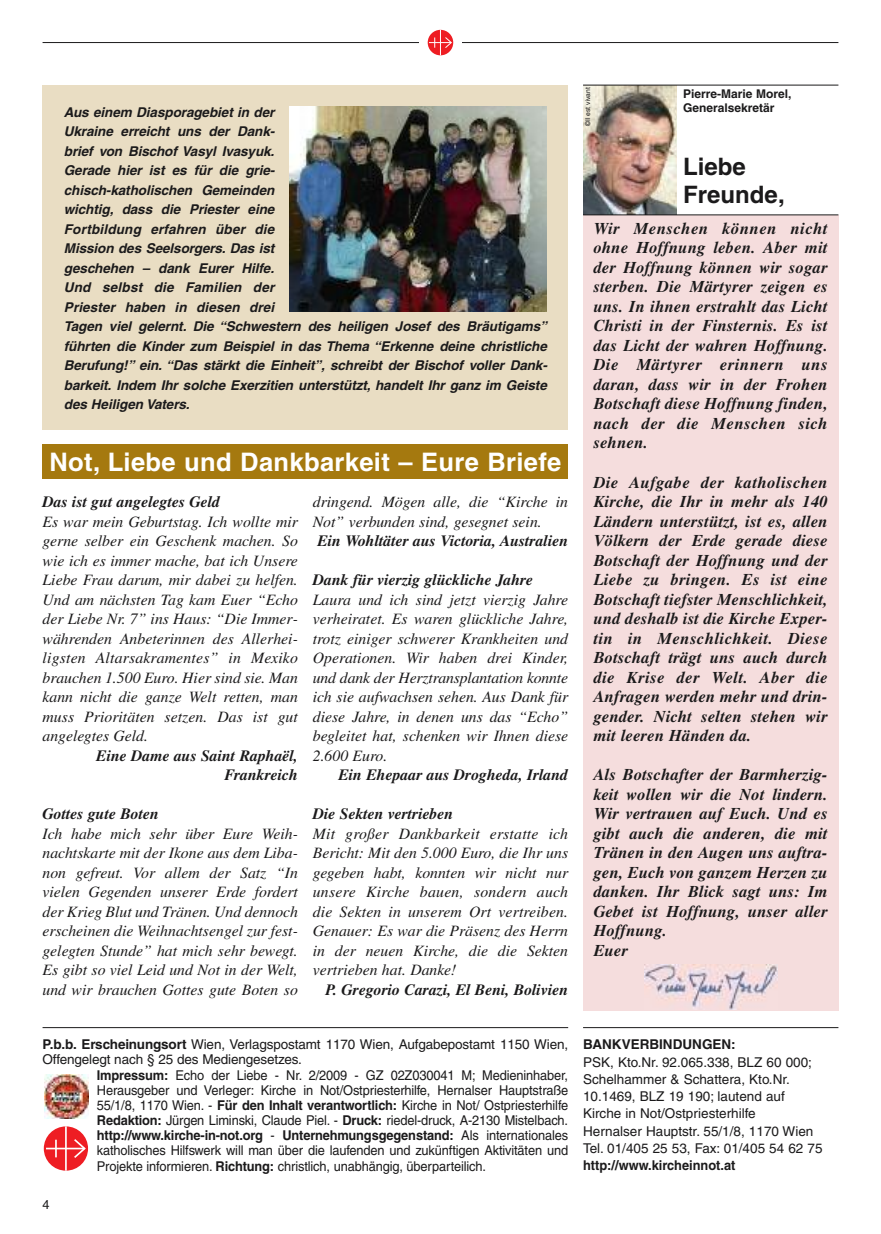
<style>
.page{position:relative;width:881px;height:1234px;background:#fff}
.page>*{position:absolute;margin:0;border:0;box-sizing:border-box;transform-origin:0 0}
.t1{font:700 25.5px "Helvetica";letter-spacing:.015em;color:#fff}
.t2{font:700 24px/28.5px "Helvetica";color:#1b1a1b}
.t3{font:italic 700 16.5px/19.5px "Times";letter-spacing:.01em;color:#1b1a1b;text-align:justify}
.t4{font:italic 15.75px/19.5px "Times";color:#1b1a1b;text-align:justify}
.t5{font:italic 700 15.75px/19.5px "Times";color:#1b1a1b;text-align:right}
.t6{font:italic 700 13.5px/19.5px "Helvetica";letter-spacing:-.005em;color:#1b1a1b}
.t7{font:13.5px "Helvetica";letter-spacing:-.01em;color:#1b1a1b;scale:.95 1}
.t8{font:13.5px/17.2px "Helvetica";letter-spacing:-.01em;color:#1b1a1b}
.t9{font:700 13.5px "Helvetica";letter-spacing:-.01em;color:#1b1a1b;scale:.95 1}
.t10{font:700 13.5px "Helvetica";letter-spacing:-.01em;color:#1b1a1b}
.t11{font:12.75px "Helvetica";color:#1b1a1b}
.t12{font:700 12px/14.2px "Helvetica";color:#1b1a1b}
.t13{font:6.75px "Helvetica";color:#1b1a1b}
.s1{font-weight:700}
.s2{font-weight:400}
</style>
<div class="page">
<hr style="left:43px;top:42px;width:795px;height:1px;background:#1b1a1b">
<div style="left:419px;top:21px;width:42px;height:43px;background:#fff"></div>
<svg style="left:427px;top:30px;width:26px;height:25px"></svg>
<svg style="left:429px;top:30px;width:23px;height:25px"></svg>
<div style="left:43px;top:444px;width:525px;height:34px;background:#a5790f"></div>
<div style="left:43px;top:85px;width:525px;height:344px;background:#e9ddc3"></div>
<div style="left:583px;top:215px;width:255px;height:795px;background:#f5dddd"></div>
<img style="left:644px;top:964px;width:132px;height:45px">
<img style="left:583px;top:86px;width:93px;height:128px">
<hr style="left:583px;top:85px;width:255px;height:1px;background:#1b1a1b">
<hr style="left:583px;top:214px;width:255px;height:1px;background:#1b1a1b">
<img style="left:289px;top:106px;width:257px;height:206px">
<hr style="left:43px;top:1026px;width:525px;height:1px;background:#1b1a1b">
<hr style="left:583px;top:1026px;width:255px;height:1px;background:#1b1a1b">
<div style="left:44px;top:1126px;width:44px;height:44px;background:#ee1d23;border-radius:50%"></div>
<hr style="left:65px;top:1126px;width:2px;height:44px;background:#fff">
<hr style="left:46px;top:1147px;width:38px;height:2px;background:#fff">
<svg style="left:55px;top:1139px;width:2px;height:18px"></svg>
<svg style="left:72px;top:1137px;width:15px;height:22px"></svg>
<svg style="left:44px;top:1077px;width:45px;height:42px"></svg>
<img style="left:44px;top:1074px;width:44px;height:44px">
<p class="t6" style="left:64px;top:103px;width:484px">Aus einem Diasporagebiet in der<br>Ukraine erreicht uns der Dank-<br>brief von Bischof Vasyl Ivasyuk.<br>Gerade hier ist es für die grie-<br>chisch-katholischen Gemeinden<br>wichtig, dass die Priester eine<br>Fortbildung erfahren über die<br>Mission des Seelsorgers. Das ist<br>geschehen – dank Eurer Hilfe.<br>Und selbst die Familien der<br>Priester haben in diesen drei<br>Tagen viel gelernt. Die “Schwestern des heiligen Josef des Bräutigams” führten die Kinder zum Beispiel in das Thema “Erkenne deine christliche Berufung!” ein. “Das stärkt die Einheit”, schreibt der Bischof voller Dank&shy;barkeit. Indem Ihr solche Exerzitien unterstützt, handelt Ihr ganz im Geiste des Heiligen Vaters.</p>
<h1 class="t1" style="left:49px;top:452px;width:513px">Not, Liebe und Dankbarkeit – Eure Briefe</h1>
<p class="t5" style="left:43px;top:493px;width:179px">Das ist gut angelegtes Geld</p>
<p class="t4" style="left:43px;top:513px;width:257px">Es war mein Geburtstag. Ich wollte mir gerne selber ein Geschenk machen. So wie ich es immer mache, bat ich Unsere Liebe Frau darum, mir dabei zu helfen.<br>Und am nächsten Tag kam Euer “Echo der Liebe Nr. 7” ins Haus: “Die Immer&shy;währenden Anbeterinnen des Allerhei&shy;ligsten Altarsakramentes” in Mexiko brauchen 1.500 Euro. Hier sind sie. Man kann nicht die ganze Welt retten, man muss Prioritäten setzen. Das ist gut angelegtes Geld.</p>
<p class="t5" style="left:96px;top:746px;width:203px">Eine Dame aus Saint Raphaël,<br>Frankreich</p>
<p class="t5" style="left:43px;top:805px;width:118px">Gottes gute Boten</p>
<p class="t4" style="left:43px;top:825px;width:257px">Ich habe mich sehr über Eure Weih&shy;nachtskarte mit der Ikone aus dem Liba&shy;non gefreut. Vor allem der Satz “In vielen Gegenden unserer Erde fordert der Krieg Blut und Tränen. Und dennoch erscheinen die Weihnachtsengel zur fest&shy;gelegten Stunde” hat mich sehr bewegt.<br>Es gibt so viel Leid und Not in der Welt, und wir brauchen Gottes gute Boten so</p>
<p class="t4" style="left:313px;top:493px;width:257px">dringend. Mögen alle, die “Kirche in<br>Not” verbunden sind, gesegnet sein.</p>
<p class="t5" style="left:317px;top:532px;width:252px">Ein Wohltäter aus Victoria, Australien</p>
<p class="t5" style="left:313px;top:571px;width:222px">Dank für vierzig glückliche Jahre</p>
<p class="t4" style="left:313px;top:591px;width:257px">Laura und ich sind jetzt vierzig Jahre verheiratet. Es waren glückliche Jahre, trotz einiger schwerer Krankheiten und Operationen. Wir haben drei Kinder, und dank der Herztransplantation konnte ich sie aufwachsen sehen. Aus Dank für diese Jahre, in denen uns das “Echo” begleitet hat, schenken wir Ihnen diese 2.600 Euro.</p>
<p class="t5" style="left:338px;top:766px;width:231px">Ein Ehepaar aus Drogheda, Irland</p>
<p class="t5" style="left:313px;top:805px;width:142px">Die Sekten vertrieben</p>
<p class="t4" style="left:313px;top:825px;width:257px">Mit großer Dankbarkeit erstatte ich Bericht: Mit den 5.000 Euro, die Ihr uns gegeben habt, konnten wir nicht nur unsere Kirche bauen, sondern auch die Sekten in unserem Ort vertreiben.<br>Genauer: Es war die Präsenz des Herrn in der neuen Kirche, die die Sekten vertrieben hat. Danke!</p>
<p class="t5" style="left:325px;top:980px;width:244px">P. Gregorio Carazi, El Beni, Bolivien</p>
<p class="t13" style="left:585px;top:126px;width:40px;rotate:-90deg">©Il est vivant</p>
<p class="t12" style="left:682px;top:88px;width:110px">Pierre-Marie Morel,<br>Generalsekretär</p>
<h2 class="t2" style="left:682px;top:154px;width:103px">Liebe<br>Freunde,</h2>
<p class="t3" style="left:593px;top:220px;width:235px">Wir Menschen können nicht ohne Hoffnung leben. Aber mit der Hoffnung können wir sogar sterben. Die Märtyrer zeigen es uns. In ihnen erstrahlt das Licht Christi in der Finsternis. Es ist das Licht der wahren Hoffnung.<br>Die Märtyrer erinnern uns daran, dass wir in der Frohen Botschaft diese Hoffnung finden, nach der die Menschen sich sehnen.</p>
<p class="t3" style="left:593px;top:473px;width:235px">Die Aufgabe der katholischen Kirche, die Ihr in mehr als 140<br>Ländern unterstützt, ist es, allen Völkern der Erde gerade diese Botschaft der Hoffnung und der Liebe zu bringen. Es ist eine Botschaft tiefster Menschlichkeit, und deshalb ist die Kirche Exper&shy;tin in Menschlichkeit. Diese Botschaft trägt uns auch durch die Krise der Welt. Aber die Anfragen werden mehr und drin&shy;gender. Nicht selten stehen wir mit leeren Händen da.</p>
<p class="t3" style="left:593px;top:766px;width:235px;text-align:left">Als Botschafter der Barmherzig&shy;keit wollen wir die Not lindern.<br>Wir vertrauen auf Euch. Und es gibt auch die anderen, die mit<br>Tränen in den Augen uns auftra&shy;gen, Euch von ganzem Herzen zu danken. Ihr Blick sagt uns: Im<br>Gebet ist Hoffnung, unser aller<br>Hoffnung.<br>Euer</p>
<p class="t8" style="left:43px;top:1036px;width:527px"><span class="s1">P.b.b. Erscheinungsort</span> Wien, Verlagspostamt 1170 Wien, Aufgabepostamt 1150 Wien,</p>
<p class="t8" style="left:43px;top:1052px;width:261px">Offengelegt nach § 25 des Mediengesetzes.</p>
<p class="t7" style="left:97px;top:1069px;width:497px"><span class="s1">Impressum:</span> Echo der Liebe - Nr. 2/2009 - GZ 02Z030041 M; Medieninhaber,</p>
<p class="t7" style="left:97px;top:1084px;width:497px">Herausgeber und Verleger: Kirche in Not/Ostpriesterhilfe, Hernalser Hauptstraße</p>
<p class="t7" style="left:97px;top:1099px;width:497px">55/1/8, 1170 Wien. - <span class="s1">Für den Inhalt verantwortlich:</span> Kirche in Not/ Ostpriesterhilfe</p>
<p class="t7" style="left:97px;top:1115px;width:497px"><span class="s1">Redaktion:</span> Jürgen Liminski, Claude Piel. - <span class="s1">Druck:</span> riedel-druck, A-2130 Mistelbach.</p>
<p class="t9" style="left:97px;top:1130px;width:497px">http://www.kirche-in-not.org <span class="s2">-</span> Unternehmungsgegenstand: <span class="s2">Als internationales</span></p>
<p class="t7" style="left:97px;top:1145px;width:497px">katholisches Hilfswerk will man über die laufenden und zukünftigen Aktivitäten und</p>
<p class="t7" style="left:97px;top:1160px;width:411px">Projekte informieren. <span class="s1">Richtung:</span> christlich, unabhängig, überparteilich.</p>
<p class="t11" style="left:43px;top:1198px;width:9px">4</p>
<p class="t10" style="left:583px;top:1039px;width:154px">BANKVERBINDUNGEN:</p>
<p class="t8" style="left:583px;top:1054px;width:241px">PSK, Kto.Nr. 92.065.338, BLZ 60 000; Schelhammer &amp; Schattera, Kto.Nr.<br>10.1469, BLZ 19 190; lautend auf Kirche in Not/Ostpriesterhilfe<br>Hernalser Hauptstr. 55/1/8, 1170 Wien Tel. 01/405 25 53, Fax: 01/405 54 62 75</p>
<p class="t9" style="left:583px;top:1160px;width:162px">http://www.kircheinnot.at</p>
</div>
